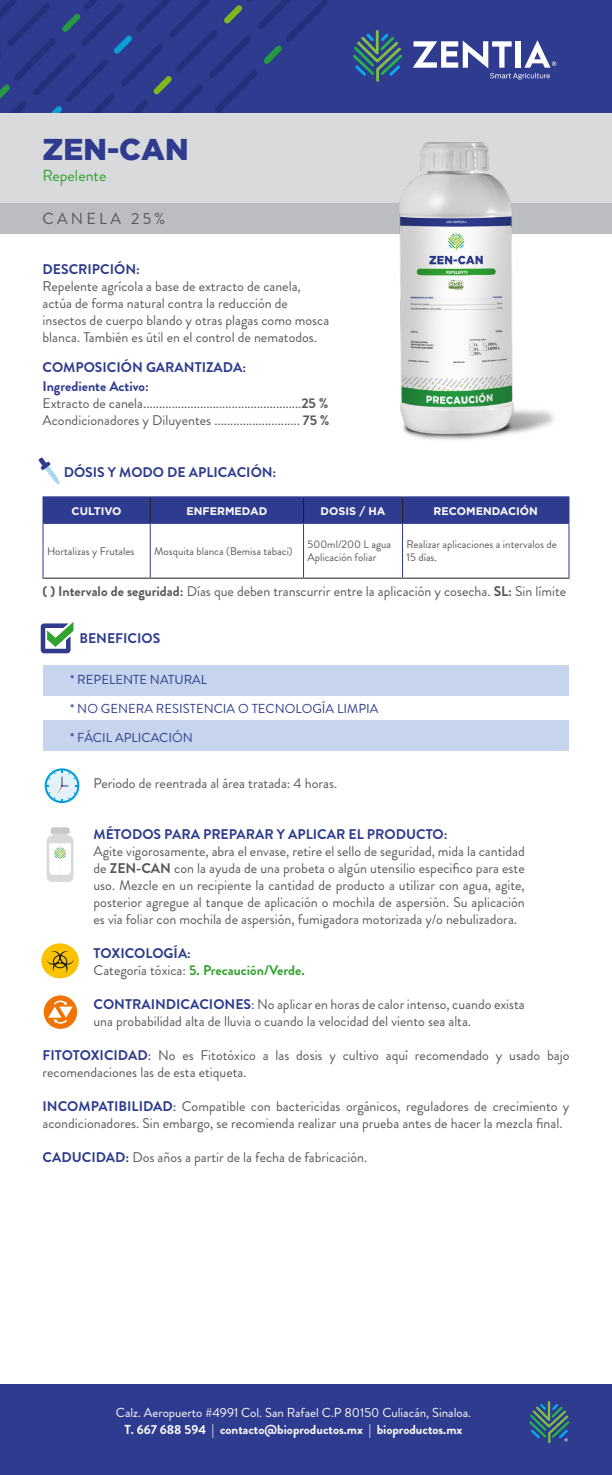
<style>
.page{position:relative;width:612px;height:1475px;background:#fff}
.page>*{position:absolute;margin:0;border:0;box-sizing:border-box;transform-origin:0 0}
.t1{font:900 30px "Gotham";color:#2e3b8e}
.t2{font:16px "Brandon Grotesque";color:#33a330}
.t3{font:16px "Brandon Grotesque";letter-spacing:.2em;color:#57585a}
.t4{font:14px/17px "Brandon Grotesque";color:#57585a}
.t5{font:700 14px "Brandon Grotesque";color:#2e3b8e}
.t6{font:700 14px "Brandon Grotesque";color:#33a330}
.t7{font:13px "Brandon Grotesque";color:#2e3b8e}
.t8{font:13px "Brandon Grotesque";color:#fff}
.t9{font:700 13px "Brandon Grotesque";color:#fff}
.t10{font:11px/13px "Brandon Grotesque";color:#57585a}
.t11{font:700 11px "Gotham";color:#fff}
.s1{font-weight:700}
.s2{font-weight:400;color:#57585a}
.s3{font-weight:700;color:#2e3b8e}
.s4{color:#2e3b8e}
</style>
<div class="page">
<div style="left:1px;top:1384px;width:611px;height:90px;background:#2e3b8e"></div>
<img style="left:1px;top:0;width:611px;height:113px">
<div style="left:1px;top:113px;width:611px;height:90px;background:#d9dadc"></div>
<div style="left:1px;top:203px;width:611px;height:30px;background:#bcbdc0"></div>
<svg style="left:353px;top:30px;width:49px;height:52px;background:#37627f"></svg>
<svg style="left:413px;top:40px;width:143px;height:39px"></svg>
<hr style="left:43px;top:577px;width:107px;height:1px;background:#231f20">
<hr style="left:150px;top:577px;width:154px;height:1px;background:#231f20">
<hr style="left:304px;top:577px;width:99px;height:1px;background:#231f20">
<hr style="left:403px;top:577px;width:166px;height:1px;background:#231f20">
<hr style="left:568px;top:523px;width:1px;height:54px;background:#2e3b8e">
<hr style="left:402px;top:523px;width:1px;height:54px;background:#2e3b8e">
<hr style="left:303px;top:523px;width:1px;height:54px;background:#2e3b8e">
<hr style="left:43px;top:523px;width:1px;height:54px;background:#2e3b8e">
<hr style="left:150px;top:523px;width:1px;height:54px;background:#2e3b8e">
<hr style="left:43px;top:496px;width:107px;height:1px;background:#2e3b8e">
<hr style="left:150px;top:496px;width:154px;height:1px;background:#2e3b8e">
<hr style="left:304px;top:496px;width:99px;height:1px;background:#2e3b8e">
<hr style="left:403px;top:496px;width:166px;height:1px;background:#2e3b8e">
<div style="left:43px;top:497px;width:526px;height:25px;background:#2e3b8e"></div>
<hr style="left:43px;top:522px;width:107px;height:1px;background:#2e3b8e">
<hr style="left:150px;top:522px;width:154px;height:1px;background:#2e3b8e">
<hr style="left:304px;top:522px;width:99px;height:1px;background:#2e3b8e">
<hr style="left:403px;top:522px;width:166px;height:1px;background:#2e3b8e">
<svg style="left:529px;top:1401px;width:41px;height:41px"></svg>
<svg style="left:38px;top:457px;width:22px;height:27px"></svg>
<svg style="left:41px;top:622px;width:33px;height:31px"></svg>
<div style="left:43px;top:665px;width:526px;height:30px;background:#c6d4ed"></div>
<div style="left:43px;top:720px;width:526px;height:30px;background:#c6d4ed"></div>
<svg style="left:45px;top:768px;width:34px;height:35px"></svg>
<svg style="left:47px;top:827px;width:26px;height:54px"></svg>
<div style="left:41px;top:943px;width:38px;height:35px;background:#fac200;border-radius:50%"></div>
<svg style="left:47px;top:951px;width:27px;height:21px"></svg>
<div style="left:44px;top:995px;width:33px;height:33px;background:#f27300;border-radius:50%"></div>
<svg style="left:48px;top:998px;width:25px;height:26px"></svg>
<img style="left:326px;top:142px;width:260px;height:298px">
<p class="t1" style="left:43px;top:132px;width:148px">ZEN-CAN</p>
<p class="t2" style="left:43px;top:164px;width:65px">Repelente</p>
<p class="t3" style="left:43px;top:207px;width:124px">CANELA 25%</p>
<p class="t5" style="left:43px;top:259px;width:99px">DESCRIPCIÓN:</p>
<p class="t4" style="left:43px;top:277px;width:288px">Repelente agrícola a base de extracto de canela, actúa de forma natural contra la reducción de insectos de cuerpo blando y otras plagas como mosca blanca. También es útil en el control de nematodos.</p>
<p class="t5" style="left:43px;top:357px;width:205px">COMPOSICIÓN GARANTIZADA:</p>
<p class="t5" style="left:43px;top:376px;width:108px">Ingrediente Activo:</p>
<p class="t4" style="left:43px;top:394px;width:288px">Extracto de canela..................................................<span class="s1">25 %<br></span>Acondicionadores y Diluyentes ........................... <span class="s1">75 %</span></p>
<p class="t5" style="left:64px;top:462px;width:214px">DÓSIS Y MODO DE APLICACIÓN:</p>
<p class="t11" style="left:72px;top:505px;width:52px">CULTIVO</p>
<p class="t11" style="left:186px;top:505px;width:82px">ENFERMEDAD</p>
<p class="t11" style="left:320px;top:505px;width:67px">DOSIS / HA</p>
<p class="t11" style="left:434px;top:505px;width:106px">RECOMENDACIÓN</p>
<p class="t10" style="left:47px;top:544px;width:89px">Hortalizas y Frutales</p>
<p class="t10" style="left:154px;top:544px;width:140px">Mosquita blanca (Bemisa tabaci)</p>
<p class="t10" style="left:308px;top:538px;width:85px">500ml/200 L agua<br>Aplicación foliar</p>
<p class="t10" style="left:407px;top:538px;width:152px">Realizar aplicaciones a intervalos de<br>15 días.</p>
<p class="t4" style="left:43px;top:583px;width:525px"><span class="s1">( ) Intervalo de seguridad:</span> Días que deben transcurrir entre la aplicación y cosecha. <span class="s1">SL:</span> Sin límite</p>
<p class="t5" style="left:79px;top:628px;width:82px">BENEFICIOS</p>
<p class="t7" style="left:70px;top:670px;width:139px">* REPELENTE NATURAL</p>
<p class="t7" style="left:70px;top:699px;width:310px">* NO GENERA RESISTENCIA O TECNOLOGÍA LIMPIA</p>
<p class="t7" style="left:70px;top:728px;width:124px">* FÁCIL APLICACIÓN</p>
<p class="t4" style="left:94px;top:774px;width:245px">Periodo de reentrada al área tratada: 4 horas.</p>
<p class="t5" style="left:94px;top:824px;width:355px">MÉTODOS PARA PREPARAR Y APLICAR EL PRODUCTO:</p>
<p class="t4" style="left:94px;top:842px;width:433px;text-align:justify">Agite vigorosamente, abra el envase, retire el sello de seguridad, mida la cantidad de <span class="s1">ZEN-CAN</span> con la ayuda de una probeta o algún utensilio especifico para este uso. Mezcle en un recipiente la cantidad de producto a utilizar con agua, agite, posterior agregue al tanque de aplicación o mochila de aspersión. Su aplicación es vía foliar con mochila de aspersión, fumigadora motorizada y/o nebulizadora.</p>
<p class="t5" style="left:94px;top:943px;width:99px">TOXICOLOGÍA:</p>
<p class="t6" style="left:94px;top:960px;width:213px"><span class="s2">Categoría tóxica:</span> 5. Precaución/Verde.</p>
<p class="t4" style="left:94px;top:995px;width:433px"><span class="s3">CONTRAINDICACIONES</span><span class="s4">:</span> No aplicar en horas de calor intenso, cuando exista una probabilidad alta de lluvia o cuando la velocidad del viento sea alta.</p>
<p class="t4" style="left:43px;top:1047px;width:529px"><span class="s3">FITOTOXICIDAD</span><span class="s4">:</span> No es Fitotóxico a las dosis y cultivo aquí recomendado y usado bajo recomendaciones las de esta etiqueta.</p>
<p class="t4" style="left:43px;top:1098px;width:528px"><span class="s3">INCOMPATIBILIDAD</span><span class="s4">:</span> Compatible con bactericidas orgánicos, reguladores de crecimiento y acondicionadores. Sin embargo, se recomienda realizar una prueba antes de hacer la mezcla final.</p>
<p class="t4" style="left:43px;top:1149px;width:326px"><span class="s3">CADUCIDAD:</span> Dos años a partir de la fecha de fabricación.</p>
<p class="t8" style="left:116px;top:1402px;width:357px">Calz. Aeropuerto #4991 Col. San Rafael C.P 80150 Culiacán, Sinaloa.</p>
<p class="t9" style="left:125px;top:1419px;width:339px">T. 667 688 594 | contacto@bioproductos.mx | bioproductos.mx</p>
</div>
